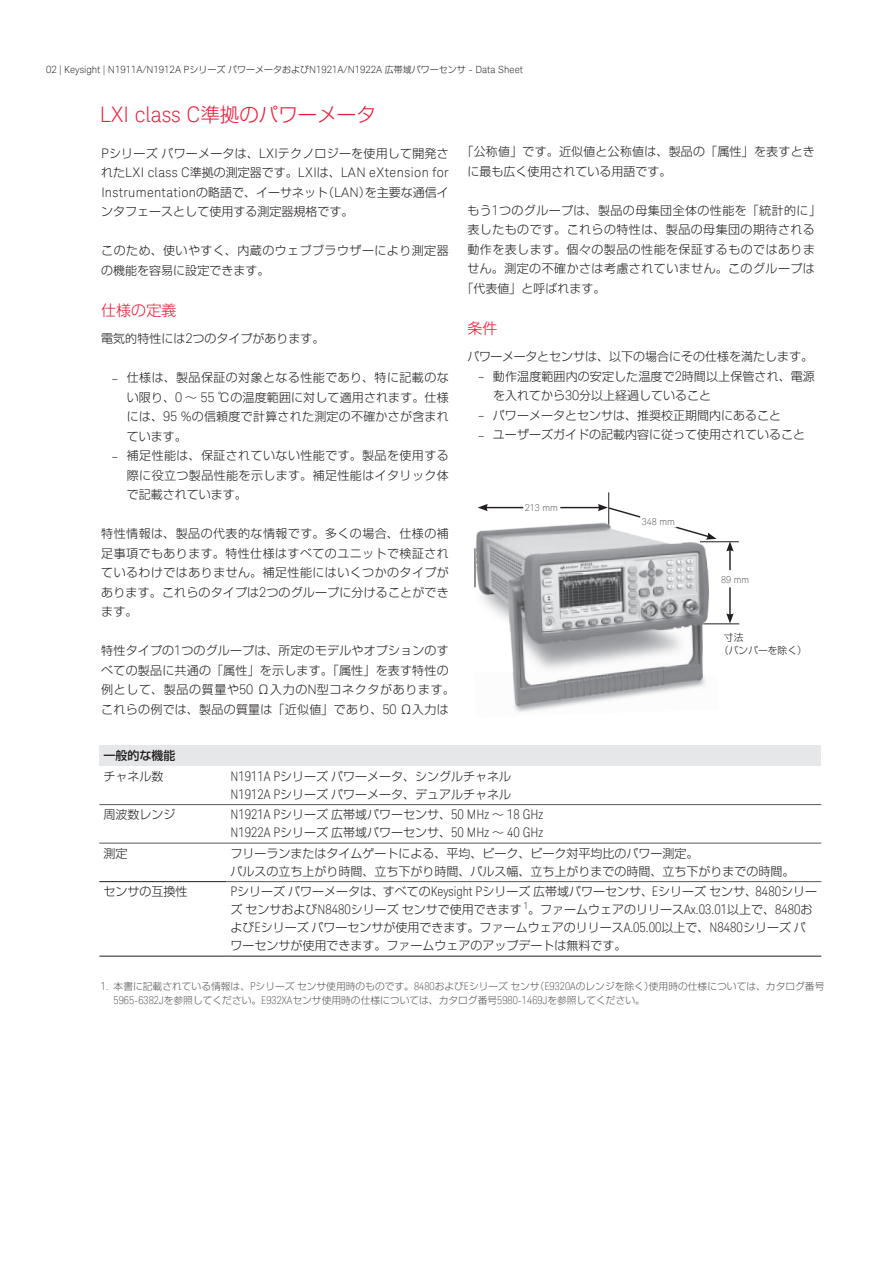
<style>
.page{position:relative;width:893px;height:1263px;background:#fff}
.page>*{position:absolute;margin:0;border:0;box-sizing:border-box;transform-origin:0 0}
.t1{font:300 21.45px "Keysight Sans";color:#ed1a36}
.t2{font:300 15px "Shin Go Pro";color:#ed1a36}
.t3{font:300 condensed 13.2px/18px "Keysight Sans";color:#231f20}
.t4{font:300 13.2px "Keysight Sans";letter-spacing:.035em;color:#231f20}
.t5{font:300 12px/19.5px "Shin Go Pro";color:#231f20}
.t6{font:300 12px/19.5px "Shin Go Pro";letter-spacing:.02em;color:#231f20}
.t7{font:300 12px/19.5px "Shin Go Pro";letter-spacing:.04em;color:#231f20}
.t8{font:300 12px "Shin Go Pro";letter-spacing:.035em;color:#231f20}
.t9{font:500 12px "Shin Go Pro";color:#231f20}
.t10{font:300 9.9px "Keysight Sans";color:#231f20}
.t11{font:300 9.75px/13.5px "Shin Go Pro";color:#57585a}
.t12{font:300 9.75px/13.5px "Shin Go Pro";color:#231f20}
.t13{font:300 9.3px "Keysight Sans";color:#57585a}
.s1{font-family:"Shin Go Pro";font-size:9px}
.s2{font-family:"Shin Go Pro";font-size:19.5px}
.s3{font-family:"Keysight Sans";font-size:13.2px}
.s4{font-family:"Shin Go Pro";font-size:12px}
.s5{font-family:"Minion Pro";font-weight:400}
.s6{font-family:"Keysight Sans";font-stretch:condensed;font-size:13.2px}
.s7{font-family:"Shin Go Pro";font-stretch:normal;font-size:12px}
.s8{font-family:"Keysight Sans";font-stretch:condensed;font-size:10.8px}
</style>
<div class="page">
<div style="left:99px;top:746px;width:722px;height:20px;background:#e6e7e9"></div>
<hr style="left:99px;top:843px;width:127px;height:1px;background:#57585a">
<hr style="left:99px;top:881px;width:127px;height:1px;background:#231f20">
<hr style="left:226px;top:881px;width:595px;height:1px;background:#57585a">
<hr style="left:99px;top:804px;width:127px;height:1px;background:#57585a">
<hr style="left:226px;top:804px;width:595px;height:1px;background:#57585a">
<hr style="left:226px;top:843px;width:595px;height:1px;background:#57585a">
<hr style="left:99px;top:956px;width:127px;height:1px;background:#231f20">
<hr style="left:226px;top:956px;width:595px;height:1px;background:#231f20">
<hr style="left:560px;top:507px;width:40px;height:1px;background:#231f20">
<hr style="left:486px;top:507px;width:37px;height:1px;background:#231f20">
<svg style="left:478px;top:504px;width:10px;height:7px"></svg>
<hr style="left:608px;top:492px;width:1px;height:39px;background:#231f20">
<hr style="left:700px;top:541px;width:39px;height:1px;background:#231f20">
<hr style="left:700px;top:623px;width:39px;height:1px;background:#231f20">
<svg style="left:598px;top:504px;width:41px;height:12px"></svg>
<hr style="left:729px;top:549px;width:2px;height:21px;background:#231f20">
<svg style="left:726px;top:541px;width:8px;height:10px"></svg>
<hr style="left:729px;top:587px;width:2px;height:29px;background:#231f20">
<svg style="left:726px;top:613px;width:8px;height:10px"></svg>
<img style="left:474px;top:516px;width:245px;height:196px">
<p class="t10" style="left:46px;top:63px;width:478px">02 | Keysight | N1911A/N1912A P<span class="s1">シリーズパワーメータおよび</span>N1921A/N1922A <span class="s1">広帯域パワーセンサ</span> - Data Sheet</p>
<h1 class="t1" style="left:100px;top:102px;width:278px">LXI class C<span class="s2">準拠のパワーメータ</span></h1>
<p class="t6" style="left:101px;top:142px;width:349px"><span class="s3">P</span>シリーズパワーメータは、<span class="s3">LXI</span>テクノロジーを使用して開発さ</p>
<p class="t4" style="left:101px;top:165px;width:349px"><span class="s4">れた</span>LXI class C<span class="s4">準拠の測定器です。</span>LXI<span class="s4">は、</span>LAN eXtension for</p>
<p class="t5" style="left:101px;top:181px;width:349px"><span class="s3">Instrumentation</span>の略語で、イーサネット（<span class="s3">LAN</span>）を主要な通信インタフェースとして使用する測定器規格です。</p>
<p class="t7" style="left:101px;top:239px;width:349px">このため、使いやすく、内蔵のウェブブラウザーにより測定器の機能を容易に設定できます。</p>
<p class="t2" style="left:101px;top:298px;width:76px">仕様の定義</p>
<p class="t5" style="left:101px;top:327px;width:225px">電気的特性には<span class="s3">2</span>つのタイプがあります。</p>
<p class="t5" style="left:127px;top:366px;width:324px;text-align:justify;text-indent:-15px"><span class="s5">–</span> 仕様は、製品保証の対象となる性能であり、特に記載のない限り、<span class="s3">0</span> ～ <span class="s3">55</span> ℃の温度範囲に対して適用されます。仕様には、<span class="s3">95 %</span>の信頼度で計算された測定の不確かさが含まれています。</p>
<p class="t5" style="left:127px;top:444px;width:323px;text-align:justify;text-indent:-15px"><span class="s5">–</span> 補足性能は、保証されていない性能です。製品を使用する際に役立つ製品性能を示します。補足性能はイタリック体で記載されています。</p>
<p class="t5" style="left:101px;top:522px;width:349px;text-align:justify">特性情報は、製品の代表的な情報です。多くの場合、仕様の補足事項でもあります。特性仕様はすべてのユニットで検証されているわけではありません。補足性能にはいくつかのタイプがあります。これらのタイプは<span class="s3">2</span>つのグループに分けることができます。</p>
<p class="t6" style="left:101px;top:639px;width:355px">特性タイプの<span class="s3">1</span>つのグループは、所定のモデルやオプションのすべての製品に共通の「属性」を示します。「属性」を表す特性の例として、製品の質量や<span class="s3">50</span> Ω入力の<span class="s3">N</span>型コネクタがあります。これらの例では、製品の質量は「近似値」であり、<span class="s3">50</span> Ω入力は</p>
<p class="t6" style="left:467px;top:140px;width:349px;text-indent:-6px">「公称値」です。近似値と公称値は、製品の「属性」を表すときに最も広く使用されている用語です。</p>
<p class="t8" style="left:467px;top:200px;width:355px">もう<span class="s3">1</span>つのグループは、製品の母集団全体の性能を「統計的に」</p>
<p class="t7" style="left:467px;top:218px;width:349px">表したものです。これらの特性は、製品の母集団の期待される</p>
<p class="t8" style="left:467px;top:239px;width:349px">動作を表します。個々の製品の性能を保証するものではありま</p>
<p class="t7" style="left:467px;top:257px;width:349px">せん。測定の不確かさは考慮されていません。このグループは</p>
<p class="t5" style="left:461px;top:277px;width:145px">「代表値」と呼ばれます。</p>
<p class="t2" style="left:467px;top:316px;width:31px">条件</p>
<p class="t5" style="left:467px;top:345px;width:347px">パワーメータとセンサは、以下の場合にその仕様を満たします。</p>
<p class="t5" style="left:493px;top:365px;width:323px;text-indent:-15px"><span class="s5">–</span> 動作温度範囲内の安定した温度で<span class="s3">2</span>時間以上保管され、電源を入れてから<span class="s3">30</span>分以上経過していること</p>
<p class="t5" style="left:478px;top:404px;width:304px"><span class="s5">–</span> パワーメータとセンサは、推奨校正期間内にあること</p>
<p class="t5" style="left:478px;top:423px;width:328px"><span class="s5">–</span> ユーザーズガイドの記載内容に従って使用されていること</p>
<p class="t13" style="left:525px;top:502px;width:35px">213 mm</p>
<p class="t13" style="left:642px;top:516px;width:35px">348 mm</p>
<p class="t13" style="left:721px;top:574px;width:30px">89 mm</p>
<p class="t12" style="left:719px;top:629px;width:89px;text-indent:5px">寸法<br>（バンパーを除く）</p>
<p class="t9" style="left:104px;top:746px;width:73px">一般的な機能</p>
<p class="t5" style="left:104px;top:765px;width:61px">チャネル数</p>
<p class="t5" style="left:230px;top:766px;width:282px;line-height:18px"><span class="s6">N1911A P</span>シリーズパワーメータ、シングルチャネル<br><span class="s6">N1912A P</span>シリーズパワーメータ、デュアルチャネル</p>
<p class="t5" style="left:104px;top:804px;width:73px">周波数レンジ</p>
<p class="t3" style="left:230px;top:806px;width:314px">N1921A P<span class="s7">シリーズ広帯域パワーセンサ、</span>50 MHz <span class="s7">～</span> 18 GHz<br>N1922A P<span class="s7">シリーズ広帯域パワーセンサ、</span>50 MHz <span class="s7">～</span> 40 GHz</p>
<p class="t5" style="left:104px;top:842px;width:25px">測定</p>
<p class="t5" style="left:230px;top:843px;width:566px;line-height:18px">フリーランまたはタイムゲートによる、平均、ピーク、ピーク対平均比のパワー測定。<br>パルスの立ち上がり時間、立ち下がり時間、パルス幅、立ち上がりまでの時間、立ち下がりまでの時間。</p>
<p class="t5" style="left:104px;top:881px;width:85px">センサの互換性</p>
<p class="t5" style="left:230px;top:881px;width:588px;line-height:18px"><span class="s6">P</span>シリーズパワーメータは、すべての<span class="s6">Keysight P</span>シリーズ広帯域パワーセンサ、<span class="s6">E</span>シリーズセンサ、<span class="s6">8480</span>シリーズセンサおよび<span class="s6">N8480</span>シリーズセンサで使用できます <sup>1</sup>。ファームウェアのリリース<span class="s6">Ax.03.01</span>以上で、<span class="s6">8480</span>および<span class="s6">E</span>シリーズパワーセンサが使用できます。ファームウェアのリリース<span class="s6">A.05.00</span>以上で、<span class="s6">N8480</span>シリーズパワーセンサが使用できます。ファームウェアのアップデートは無料です。</p>
<p class="t11" style="left:114px;top:978px;width:712px;text-indent:-13px"><span class="s8">1.</span> 本書に記載されている情報は、<span class="s8">P</span>シリーズセンサ使用時のものです。<span class="s8">8480</span>および<span class="s8">E</span>シリーズセンサ（<span class="s8">E9320A</span>のレンジを除く）使用時の仕様については、カタログ番号<br><span class="s8">5965-6382J</span>を参照してください。<span class="s8">E932XA</span>センサ使用時の仕様については、カタログ番号<span class="s8">5980-1469J</span>を参照してください。</p>
</div>
